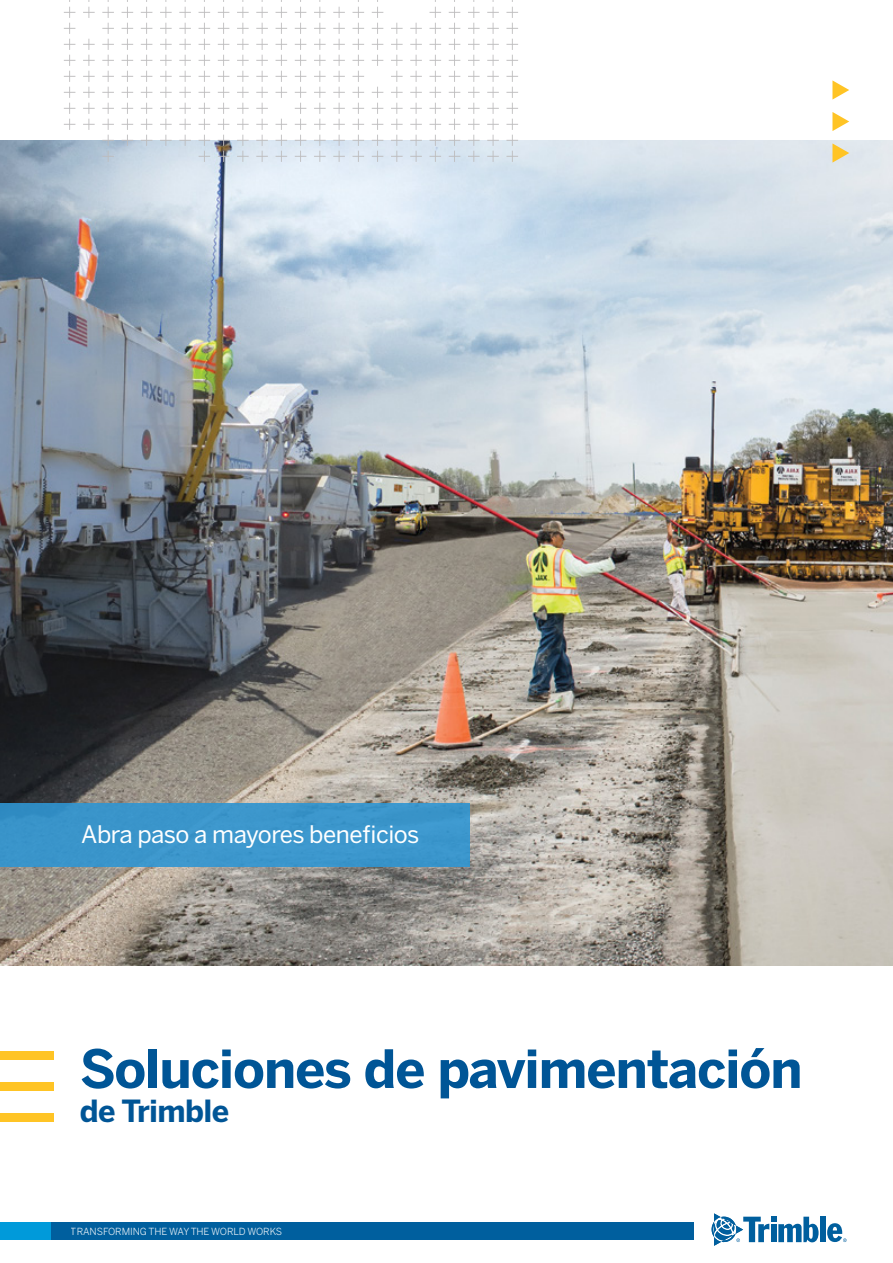
<style>
.page{position:relative;width:893px;height:1263px;background:#fff}
.page>*{position:absolute;margin:0;border:0;box-sizing:border-box;transform-origin:0 0}
.t1{font:700 52.35px "Benton Sans";letter-spacing:-.02em;color:#005596}
.t2{font:700 30.3px "Benton Sans";letter-spacing:-.02em;color:#005596}
.t3{font:24px "Benton Sans";letter-spacing:-.02em;color:#fff}
.t4{font:9.75px "Benton Sans";letter-spacing:-.01em;color:#fff}
</style>
<div class="page">
<div style="left:820px;top:1217px;width:6px;height:25px;background:#005f9e"></div>
<svg style="left:712px;top:1213px;width:107px;height:33px"></svg>
<svg style="left:827px;top:1223px;width:20px;height:19px"></svg>
<div style="left:0;top:1222px;width:670px;height:18px;background:#009ada"></div>
<div style="left:51px;top:1222px;width:643px;height:18px;background:#005f9e"></div>
<img style="left:0;top:140px;width:893px;height:825px">
<div style="left:0;top:1050px;width:54px;height:9px;background:#ffc425"></div>
<div style="left:0;top:1082px;width:54px;height:8px;background:#ffc425"></div>
<div style="left:0;top:1113px;width:54px;height:9px;background:#ffc425"></div>
<div style="left:0;top:803px;width:469px;height:64px;background:#3b96cb"></div>
<svg style="left:832px;top:80px;width:17px;height:20px"></svg>
<svg style="left:832px;top:112px;width:17px;height:19px"></svg>
<svg style="left:832px;top:143px;width:17px;height:20px"></svg>
<svg style="left:64px;top:0;width:454px;height:162px"></svg>
<h3 class="t3" style="left:81px;top:820px;width:340px">Abra paso a mayores beneficios</h3>
<h1 class="t1" style="left:80px;top:1036px;width:724px">Soluciones de pavimentación</h1>
<h2 class="t2" style="left:80px;top:1092px;width:151px">de Trimble</h2>
<p class="t4" style="left:71px;top:1226px;width:213px">TRANSFORMING THE WAY THE WORLD WORKS</p>
</div>
